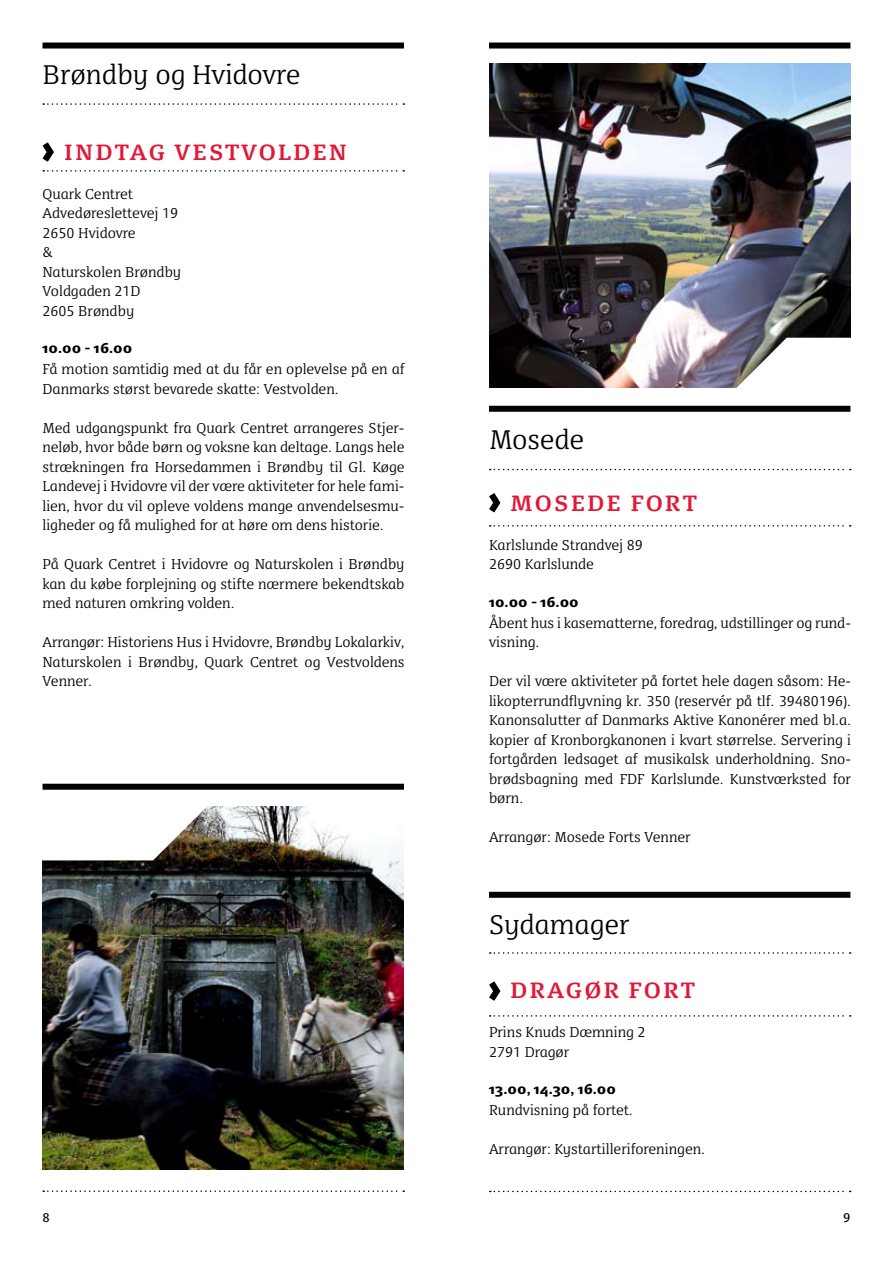
<style>
.page{position:relative;width:893px;height:1263px;background:#fff}
.page>*{position:absolute;margin:0;border:0;box-sizing:border-box;transform-origin:0 0}
.t1{font:300 25.5px "Dancer Serif";letter-spacing:-.005em;color:#000}
.t2{font:700 21px "Dancer Serif TF";letter-spacing:.095em;color:#e11837}
.t3{font:300 13.5px/19.5px "Dancer Serif TF";color:#000}
.t4{font:900 13.5px "Dancer Serif";color:#000}
.t5{font:12px "Dancer Serif TF";color:#000}
</style>
<div class="page">
<svg style="left:43px;top:1190px;width:361px;height:2px"></svg>
<div style="left:43px;top:43px;width:361px;height:6px;background:#000"></div>
<svg style="left:490px;top:1191px;width:361px;height:1px"></svg>
<div style="left:489px;top:43px;width:361px;height:6px;background:#000"></div>
<svg style="left:43px;top:170px;width:361px;height:2px"></svg>
<svg style="left:490px;top:525px;width:361px;height:2px"></svg>
<svg style="left:43px;top:142px;width:11px;height:20px"></svg>
<svg style="left:489px;top:493px;width:11px;height:19px"></svg>
<svg style="left:43px;top:103px;width:361px;height:2px"></svg>
<svg style="left:490px;top:469px;width:361px;height:1px"></svg>
<img style="left:43px;top:806px;width:361px;height:363px">
<img style="left:489px;top:64px;width:361px;height:323px">
<svg style="left:42px;top:784px;width:188px;height:76px"></svg>
<svg style="left:710px;top:338px;width:141px;height:74px"></svg>
<div style="left:43px;top:784px;width:361px;height:6px;background:#000"></div>
<svg style="left:490px;top:1015px;width:361px;height:2px"></svg>
<svg style="left:489px;top:981px;width:11px;height:20px"></svg>
<svg style="left:490px;top:952px;width:361px;height:2px"></svg>
<div style="left:489px;top:892px;width:361px;height:6px;background:#000"></div>
<div style="left:489px;top:406px;width:361px;height:6px;background:#000"></div>
<h1 class="t1" style="left:43px;top:59px;width:259px">Brøndby og Hvidovre</h1>
<h2 class="t2" style="left:64px;top:138px;width:285px">INDTAG VESTVOLDEN</h2>
<p class="t3" style="left:43px;top:184px;width:140px">Quark Centret<br>Advedøreslettevej 19<br>2650 Hvidovre<br>&amp;<br>Naturskolen Brøndby<br>Voldgaden 21D<br>2605 Brøndby</p>
<p class="t4" style="left:43px;top:339px;width:91px">10.00 - 16.00</p>
<p class="t3" style="left:43px;top:359px;width:363px">Få motion samtidig med at du får en oplevelse på en af<br>Danmarks størst bevarede skatte: Vestvolden.</p>
<p class="t3" style="left:43px;top:418px;width:364px;text-align:justify">Med udgangspunkt fra Quark Centret arrangeres Stjer&shy;neløb, hvor både børn og voksne kan deltage. Langs hele strækningen fra Horsedammen i Brøndby til Gl. Køge Landevej i Hvidovre vil der være aktiviteter for hele fami&shy;lien, hvor du vil opleve voldens mange anvendelsesmu&shy;ligheder og få mulighed for at høre om dens historie.</p>
<p class="t3" style="left:43px;top:554px;width:364px;text-align:justify">På Quark Centret i Hvidovre og Naturskolen i Brøndby kan du købe forplejning og stifte nærmere bekendtskab med naturen omkring volden.</p>
<p class="t3" style="left:43px;top:632px;width:364px;text-align:justify">Arrangør: Historiens Hus i Hvidovre, Brøndby Lokalarkiv, Naturskolen i Brøndby, Quark Centret og Vestvoldens Venner.</p>
<h1 class="t1" style="left:489px;top:424px;width:97px">Mosede</h1>
<h2 class="t2" style="left:510px;top:489px;width:188px">MOSEDE FORT</h2>
<p class="t3" style="left:489px;top:535px;width:155px">Karlslunde Strandvej 89<br>2690 Karlslunde</p>
<p class="t4" style="left:489px;top:593px;width:91px">10.00 - 16.00</p>
<p class="t3" style="left:489px;top:613px;width:364px">Åbent hus i kasematterne, foredrag, udstillinger og rund&shy;visning.</p>
<p class="t3" style="left:489px;top:671px;width:364px;text-align:justify">Der vil være aktiviteter på fortet hele dagen såsom: He&shy;likopterrundflyvning kr. 350 (reservér på tlf. 39480196).<br>Kanonsalutter af Danmarks Aktive Kanonérer med bl.a. kopier af Kronborgkanonen i kvart størrelse. Servering i fortgården ledsaget af musikalsk underholdning. Sno&shy;brødsbagning med FDF Karlslunde. Kunstværksted for børn.</p>
<p class="t3" style="left:489px;top:827px;width:203px">Arrangør: Mosede Forts Venner</p>
<h1 class="t1" style="left:489px;top:908px;width:142px">Sydamager</h1>
<h2 class="t2" style="left:510px;top:977px;width:186px">DRAGØR FORT</h2>
<p class="t3" style="left:489px;top:1022px;width:158px">Prins Knuds Dæmning 2<br>2791 Dragør</p>
<p class="t4" style="left:489px;top:1080px;width:128px">13.00, 14.30, 16.00</p>
<p class="t3" style="left:489px;top:1100px;width:145px">Rundvisning på fortet.</p>
<p class="t3" style="left:489px;top:1139px;width:218px">Arrangør: Kystartilleriforeningen.</p>
<p class="t5" style="left:43px;top:1210px;width:9px">8</p>
<p class="t5" style="left:843px;top:1210px;width:9px">9</p>
</div>
